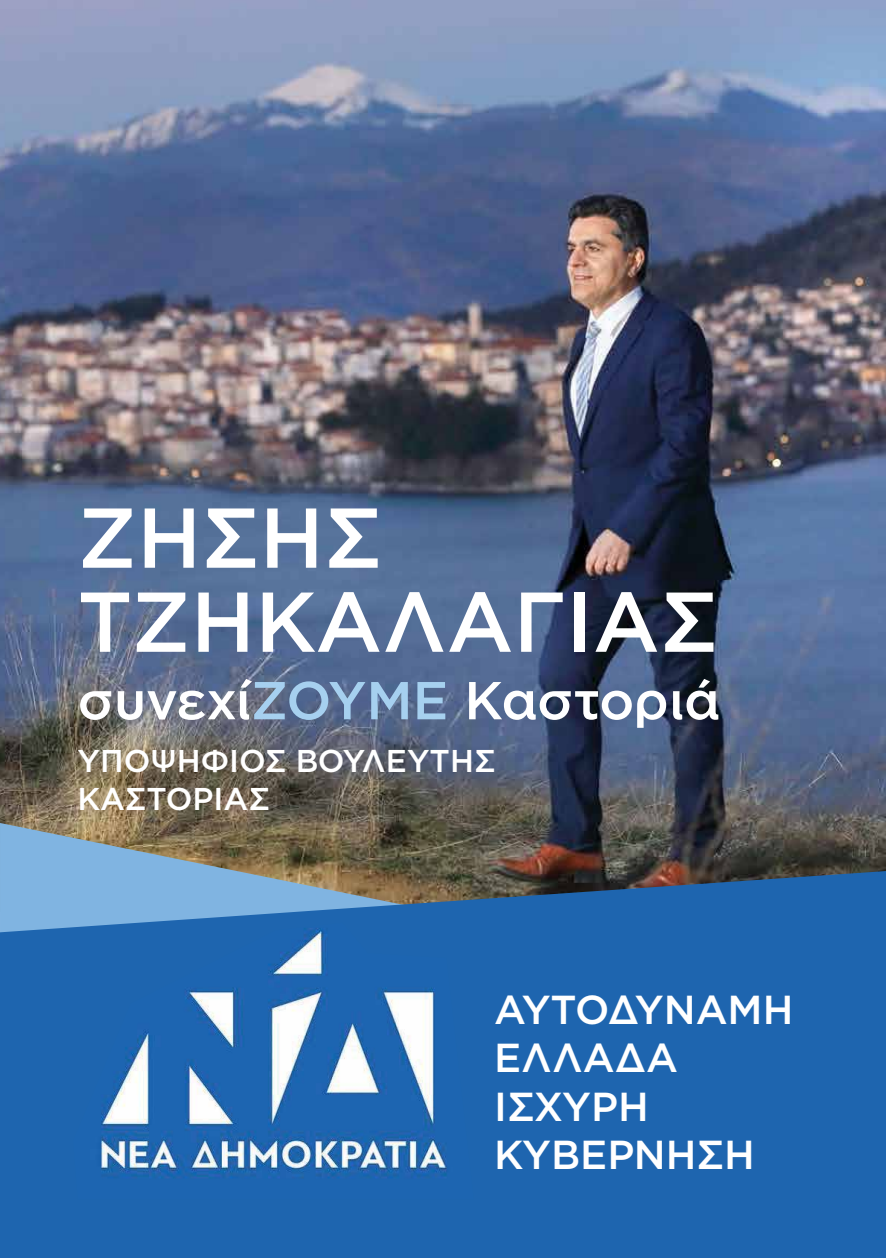
<style>
.page{position:relative;width:886px;height:1258px;background:#fff}
.page>*{position:absolute;margin:0;border:0;box-sizing:border-box;transform-origin:0 0}
.t1{font:500 84.6px/84px "Gotham Greek";color:#fff}
.t2{font:500 53.25px "Gotham Greek";color:#fff}
.t3{font:500 40.35px/48.4px "Gotham Greek";color:#fff}
.t4{font:500 31.5px/37.8px "Gotham Greek";color:#fff}
.s1{color:#a6d0ef}
</style>
<div class="page">
<img style="left:0;top:0;width:886px;height:823px">
<img style="left:0;top:823px;width:886px;height:48px">
<svg style="left:0;top:871px;width:886px;height:386px;background:#2869ad"></svg>
<img style="left:73px;top:922px;width:401px;height:277px">
<h1 class="t1" style="left:78px;top:493px;width:642px">ΖΗΣΗΣ<br>ΤΖΗΚΑΛΑΓΙΑΣ</h1>
<h2 class="t2" style="left:78px;top:670px;width:644px">συνεχί<span class="s1">ΖΟΥΜΕ</span> Καστοριά</h2>
<p class="t4" style="left:78px;top:741px;width:419px">ΥΠΟΨΗΦΙΟΣ ΒΟΥΛΕΥΤΗΣ<br>ΚΑΣΤΟΡΙΑΣ</p>
<p class="t3" style="left:494px;top:984px;width:301px">ΑΥΤΟΔΥΝΑΜΗ<br>ΕΛΛΑΔΑ<br>ΙΣΧΥΡΗ<br>ΚΥΒΕΡΝΗΣΗ</p>
</div>
